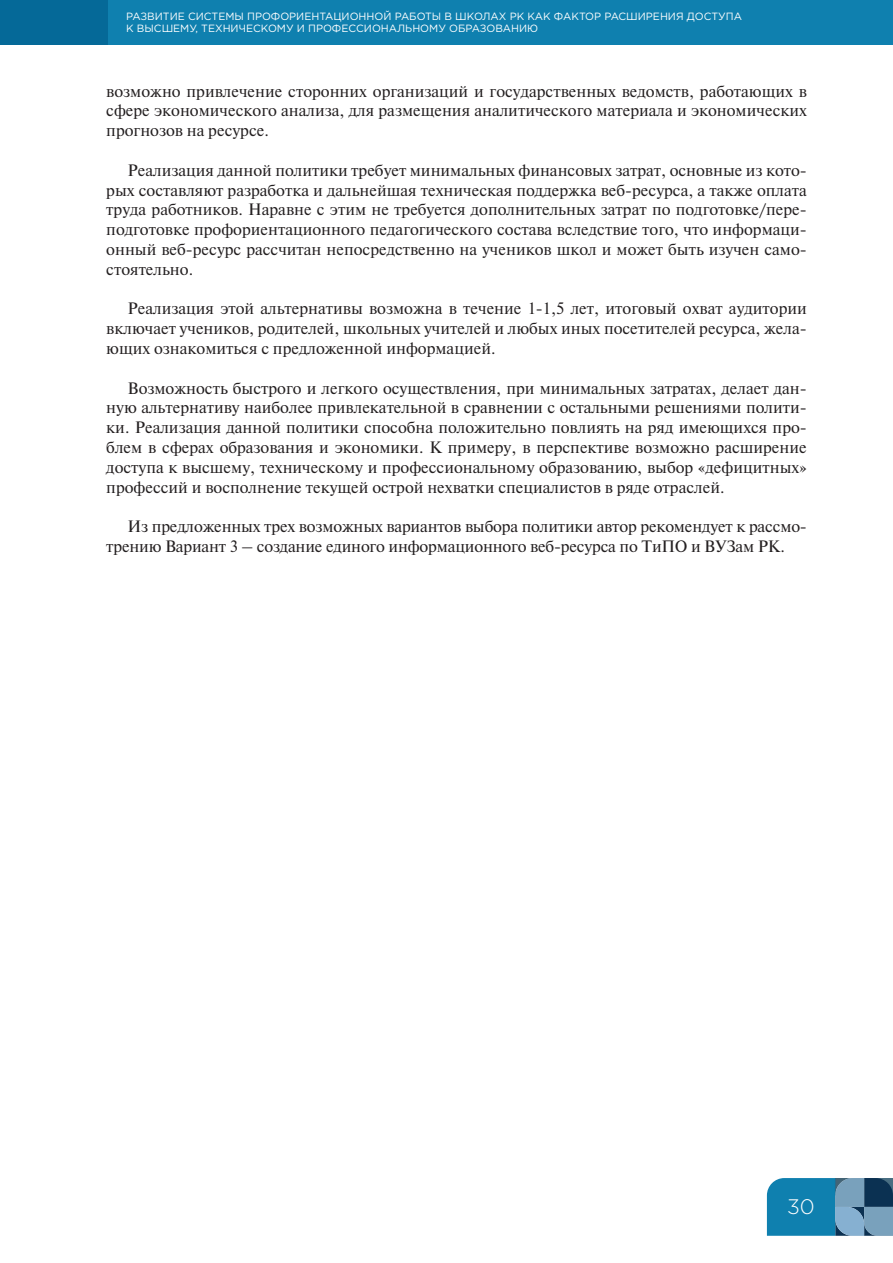
<style>
.page{position:relative;width:893px;height:1263px;background:#fff}
.page>*{position:absolute;margin:0;border:0;box-sizing:border-box;transform-origin:0 0}
.t1{font:300 21px "Gotham Pro";color:#fff}
.t2{font:16.5px/19.8px "DS Times";color:#231f20;text-align:justify}
.t3{font:10.5px/12.6px "Gotham Pro";color:#fff}
</style>
<div class="page">
<svg style="left:767px;top:1178px;width:126px;height:58px"></svg>
<div style="left:0;top:0;width:893px;height:45px;background:#0f80af"></div>
<div style="left:0;top:0;width:107px;height:45px;background:#056998"></div>
<p class="t3" style="left:126px;top:10px;width:617px">РАЗВИТИЕ СИСТЕМЫ ПРОФОРИЕНТАЦИОННОЙ РАБОТЫ В ШКОЛАХ РК КАК ФАКТОР РАСШИРЕНИЯ ДОСТУПА<br>К ВЫСШЕМУ, ТЕХНИЧЕСКОМУ И ПРОФЕССИОНАЛЬНОМУ ОБРАЗОВАНИЮ</p>
<p class="t2" style="left:106px;top:81px;width:702px">возможно привлечение сторонних организаций и государственных ведомств, работающих в сфере экономического анализа, для размещения аналитического материала и экономических прогнозов на ресурсе.</p>
<p class="t2" style="left:106px;top:160px;width:702px;text-indent:21px">Реализация данной политики требует минимальных финансовых затрат, основные из кото&shy;рых составляют разработка и дальнейшая техническая поддержка веб-ресурса, а также оплата труда работников. Наравне с этим не требуется дополнительных затрат по подготовке/пере&shy;подготовке профориентационного педагогического состава вследствие того, что информаци&shy;онный веб-ресурс рассчитан непосредственно на учеников школ и может быть изучен само&shy;стоятельно.</p>
<p class="t2" style="left:106px;top:299px;width:702px;text-indent:21px">Реализация этой альтернативы возможна в течение 1-1,5 лет, итоговый охват аудитории включает учеников, родителей, школьных учителей и любых иных посетителей ресурса, жела&shy;ющих ознакомиться с предложенной информацией.</p>
<p class="t2" style="left:106px;top:378px;width:702px;text-indent:21px">Возможность быстрого и легкого осуществления, при минимальных затратах, делает дан&shy;ную альтернативу наиболее привлекательной в сравнении с остальными решениями полити&shy;ки. Реализация данной политики способна положительно повлиять на ряд имеющихся про&shy;блем в сферах образования и экономики. К примеру, в перспективе возможно расширение доступа к высшему, техническому и профессиональному образованию, выбор «дефицитных» профессий и восполнение текущей острой нехватки специалистов в ряде отраслей.</p>
<p class="t2" style="left:106px;top:517px;width:702px;text-indent:21px">Из предложенных трех возможных вариантов выбора политики автор рекомендует к рассмо&shy;трению Вариант 3 – создание единого информационного веб-ресурса по ТиПО и ВУЗам РК.</p>
<p class="t1" style="left:787px;top:1195px;width:29px">30</p>
</div>
